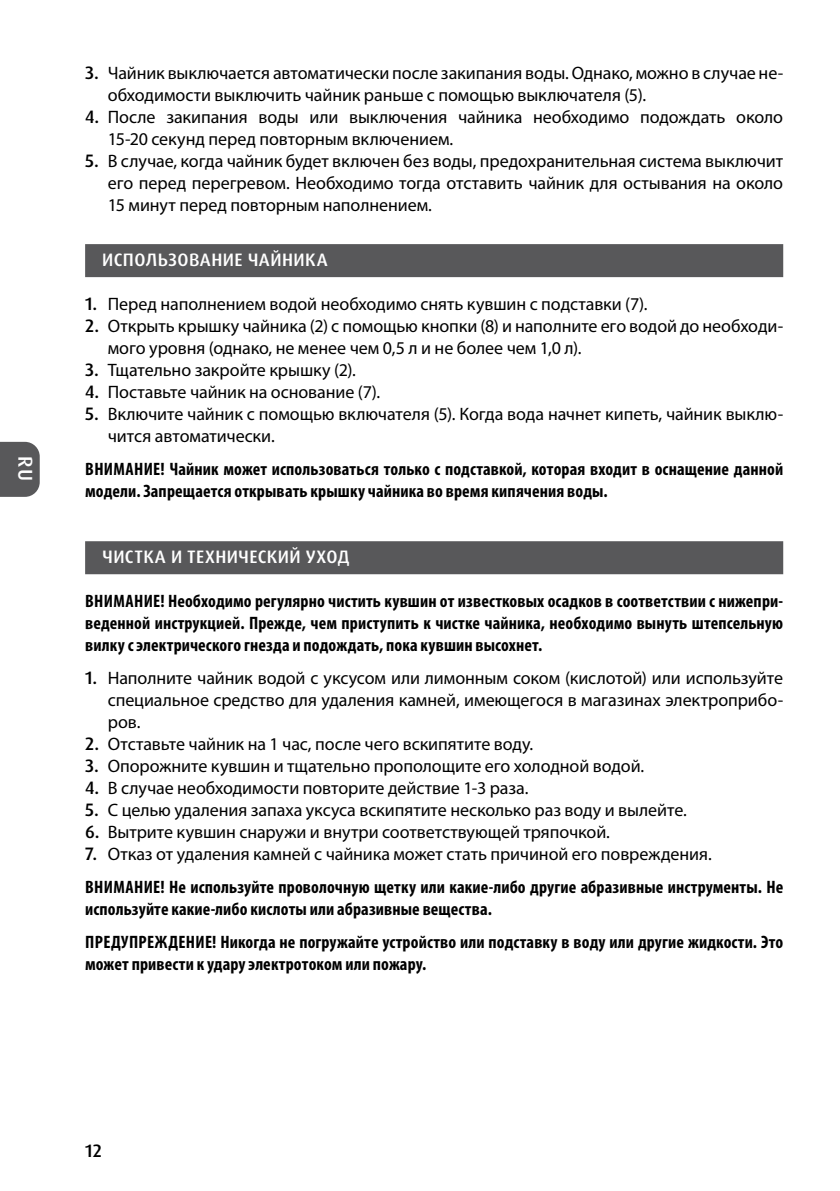
<style>
.page{position:relative;width:840px;height:1191px;background:#fff}
.page>*{position:absolute;margin:0;border:0;box-sizing:border-box;transform-origin:0 0}
.t1{font:500 20px "Dax Pro";color:#fff}
.t2{font:18px/22px "Myriad Pro";letter-spacing:-.005em;color:#000}
.t3{font:700 condensed 18px/22px "Myriad Pro";letter-spacing:.005em;color:#000}
.t4{font:500 18px "Dax Pro";letter-spacing:.02em;color:#fff}
.t5{font:500 18px "Dax Pro";color:#000}
.s1{font-family:"Dax Pro";font-weight:500}
.s2{font-family:"Dax Pro";font-weight:500;font-stretch:normal}
.s3{font-weight:400;font-stretch:normal}
</style>
<div class="page">
<svg style="left:0;top:442px;width:40px;height:55px;background:#606062"></svg>
<div style="left:85px;top:244px;width:697px;height:33px;background:#58585a"></div>
<div style="left:85px;top:541px;width:697px;height:33px;background:#58585a"></div>
<p class="t1" style="left:38px;top:456px;width:27px;rotate:90deg">RU</p>
<p class="t2" style="left:108px;top:62px;width:676px;text-indent:-23px"><span class="s1">3.</span> Чайник выключается автоматически после закипания воды. Однако, можно в случае не&shy;обходимости выключить чайник раньше с помощью выключателя (5).</p>
<p class="t2" style="left:108px;top:106px;width:676px;text-indent:-23px"><span class="s1">4.</span> После закипания воды или выключения чайника необходимо подождать около<br>15‑20 секунд перед повторным включением.</p>
<p class="t2" style="left:108px;top:150px;width:676px;text-align:justify;text-indent:-23px"><span class="s1">5.</span> В случае, когда чайник будет включен без воды, предохранительная система выключит его перед перегревом. Необходимо тогда отставить чайник для остывания на около 15 минут перед повторным наполнением.</p>
<p class="t4" style="left:102px;top:248px;width:227px">ИСПОЛЬЗОВАНИЕ ЧАЙНИКА</p>
<p class="t2" style="left:85px;top:293px;width:563px"><span class="s1">1.</span> Перед наполнением водой необходимо снять кувшин с подставки (7).</p>
<p class="t2" style="left:108px;top:315px;width:676px;text-indent:-23px"><span class="s1">2.</span> Открыть крышку чайника (2) с помощью кнопки (8) и наполните его водой до необходи&shy;мого уровня (однако, не менее чем 0,5 л и не более чем 1,0 л).</p>
<p class="t2" style="left:85px;top:359px;width:272px"><span class="s1">3.</span> Тщательно закройте крышку (2).</p>
<p class="t2" style="left:85px;top:381px;width:296px"><span class="s1">4.</span> Поставьте чайник на основание (7).</p>
<p class="t2" style="left:108px;top:403px;width:676px;text-indent:-23px"><span class="s1">5.</span> Включите чайник с помощью включателя (5). Когда вода начнет кипеть, чайник выклю&shy;чится автоматически.</p>
<p class="t3" style="left:85px;top:458px;width:699px">BНИМАНИЕ! Чайник может использоваться только с подставкой, которая входит в оснащение данной модели. Запрещается открывать крышку чайника во время кипячения воды.</p>
<p class="t4" style="left:102px;top:545px;width:249px">ЧИСТКА И ТЕХНИЧЕСКИЙ УХОД</p>
<p class="t3" style="left:85px;top:590px;width:699px;text-align:justify">ВНИМАНИЕ! Необходимо регулярно чистить кувшин от известковых осадков в соответствии с нижепри&shy;веденной инструкцией. Прежде, чем приступить к чистке чайника, необходимо вынуть штепсельную вилку с электрического гнезда и подождать, пока кувшин высохнет.</p>
<p class="t2" style="left:108px;top:667px;width:676px;text-align:justify;text-indent:-23px"><span class="s1">1.</span> Наполните чайник водой с уксусом или лимонным соком (кислотой) или используйте специальное средство для удаления камней, имеющегося в магазинах электроприбо&shy;ров.</p>
<p class="t2" style="left:85px;top:733px;width:449px"><span class="s1">2.</span> Отставьте чайник на 1 час, после чего вскипятите воду.</p>
<p class="t2" style="left:85px;top:755px;width:560px"><span class="s1">3.</span> Опорожните кувшин и тщательно прополощите его холодной водой.</p>
<p class="t2" style="left:85px;top:777px;width:444px"><span class="s1">4.</span> В случае необходимости повторите действие 1-3 раза.</p>
<p class="t2" style="left:85px;top:799px;width:602px"><span class="s1">5.</span> С целью удаления запаха уксуса вскипятите несколько раз воду и вылейте.</p>
<p class="t2" style="left:85px;top:821px;width:526px"><span class="s1">6.</span> Вытрите кувшин снаружи и внутри соответствующей тряпочкой.</p>
<p class="t3" style="left:85px;top:837px;width:699px;line-height:33px"><span class="s2">7.</span> <span class="s3">Отказ от удаления камней с чайника может стать причиной его повреждения.<br></span>ВНИМАНИЕ! Не используйте проволочную щетку или какие-либо другие абразивные инструменты. Не</p>
<p class="t3" style="left:85px;top:892px;width:699px;line-height:33px">используйте какие-либо кислоты или абразивные вещества.<br>ПРЕДУПРЕЖДЕНИЕ! Никогда не погружайте устройство или подставку в воду или другие жидкости. Это</p>
<p class="t3" style="left:85px;top:953px;width:342px">может привести к удару электротоком или пожару.</p>
<p class="t5" style="left:85px;top:1139px;width:18px">12</p>
</div>
